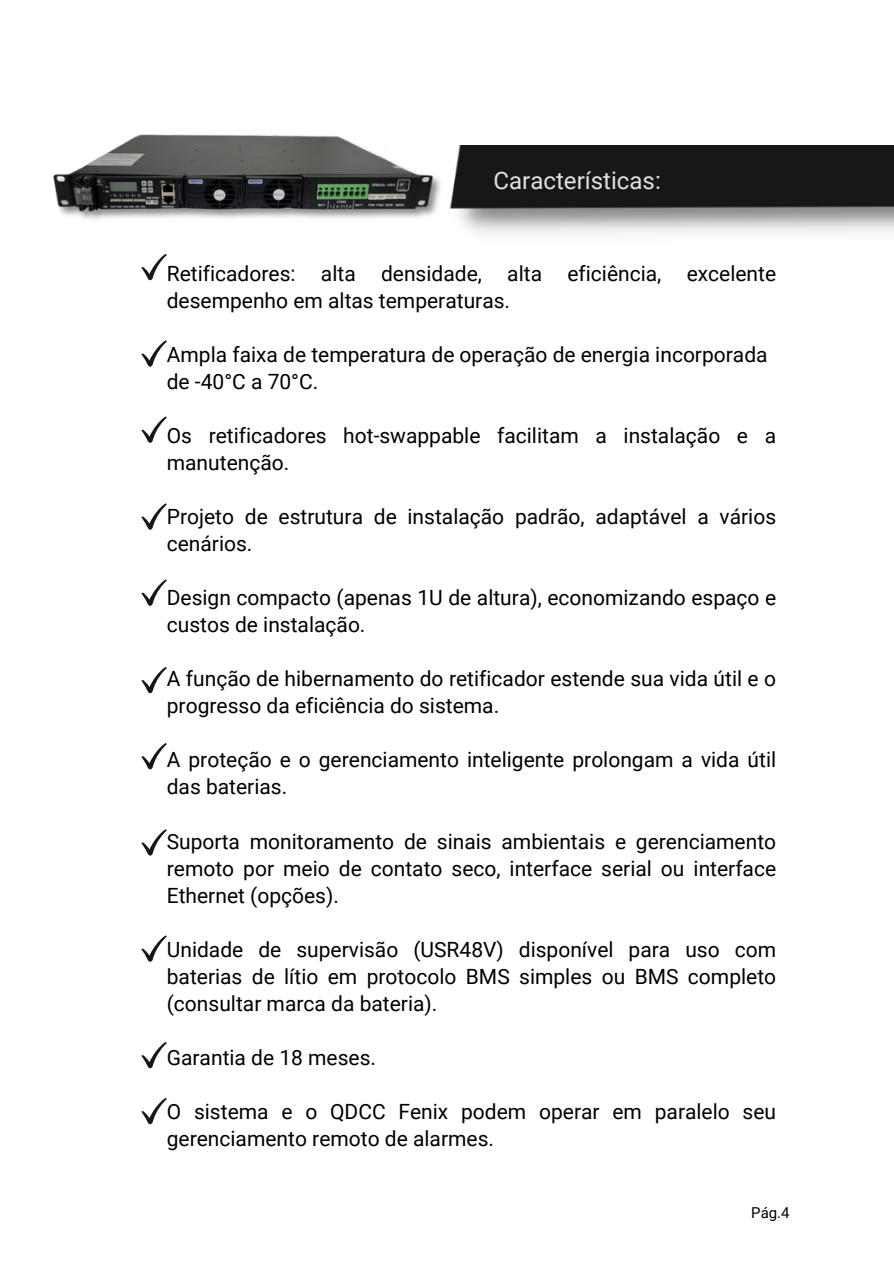
<style>
.page{position:relative;width:894px;height:1264px;background:#fff}
.page>*{position:absolute;margin:0;border:0;box-sizing:border-box;transform-origin:0 0}
.t1{font:24px "Roboto";color:#e3e1e0}
.t2{font:21px/27px "Roboto";color:#000}
.t3{font:15px "Roboto";color:#000}
</style>
<div class="page">
<img style="left:449px;top:146px;width:444px;height:87px">
<svg style="left:141px;top:254px;width:26px;height:26px"></svg>
<svg style="left:141px;top:340px;width:26px;height:27px"></svg>
<svg style="left:141px;top:416px;width:26px;height:27px"></svg>
<svg style="left:141px;top:503px;width:26px;height:26px"></svg>
<svg style="left:141px;top:579px;width:26px;height:27px"></svg>
<svg style="left:141px;top:666px;width:26px;height:27px"></svg>
<svg style="left:141px;top:743px;width:26px;height:26px"></svg>
<svg style="left:141px;top:829px;width:26px;height:26px"></svg>
<img style="left:53px;top:134px;width:388px;height:86px">
<svg style="left:141px;top:935px;width:26px;height:26px"></svg>
<svg style="left:141px;top:1042px;width:26px;height:26px"></svg>
<svg style="left:141px;top:1097px;width:26px;height:27px"></svg>
<p class="t1" style="left:493px;top:167px;width:169px">Características:</p>
<p class="t2" style="left:167px;top:260px;width:610px">Retificadores: alta densidade, alta eficiência, excelente desempenho em altas temperaturas.</p>
<p class="t2" style="left:167px;top:341px;width:602px">Ampla faixa de temperatura de operação de energia incorporada de -40°C a 70°C.</p>
<p class="t2" style="left:167px;top:422px;width:610px">Os retificadores hot-swappable facilitam a instalação e a manutenção.</p>
<p class="t2" style="left:167px;top:503px;width:610px">Projeto de estrutura de instalação padrão, adaptável a vários cenários.</p>
<p class="t2" style="left:167px;top:584px;width:610px">Design compacto (apenas 1U de altura), economizando espaço e custos de instalação.</p>
<p class="t2" style="left:167px;top:665px;width:610px">A função de hibernamento do retificador estende sua vida útil e o progresso da eficiência do sistema.</p>
<p class="t2" style="left:167px;top:746px;width:610px">A proteção e o gerenciamento inteligente prolongam a vida útil das baterias.</p>
<p class="t2" style="left:167px;top:827px;width:610px;text-align:justify">Suporta monitoramento de sinais ambientais e gerenciamento remoto por meio de contato seco, interface serial ou interface Ethernet (opções).</p>
<p class="t2" style="left:167px;top:935px;width:610px;text-align:justify">Unidade de supervisão (USR48V) disponível para uso com baterias de lítio em protocolo BMS simples ou BMS completo (consultar marca da bateria).</p>
<p class="t2" style="left:167px;top:1043px;width:211px">Garantia de 18 meses.</p>
<p class="t2" style="left:167px;top:1097px;width:610px">O sistema e o QDCC Fenix podem operar em paralelo seu gerenciamento remoto de alarmes.</p>
<p class="t3" style="left:751px;top:1204px;width:40px">Pág.4</p>
</div>
